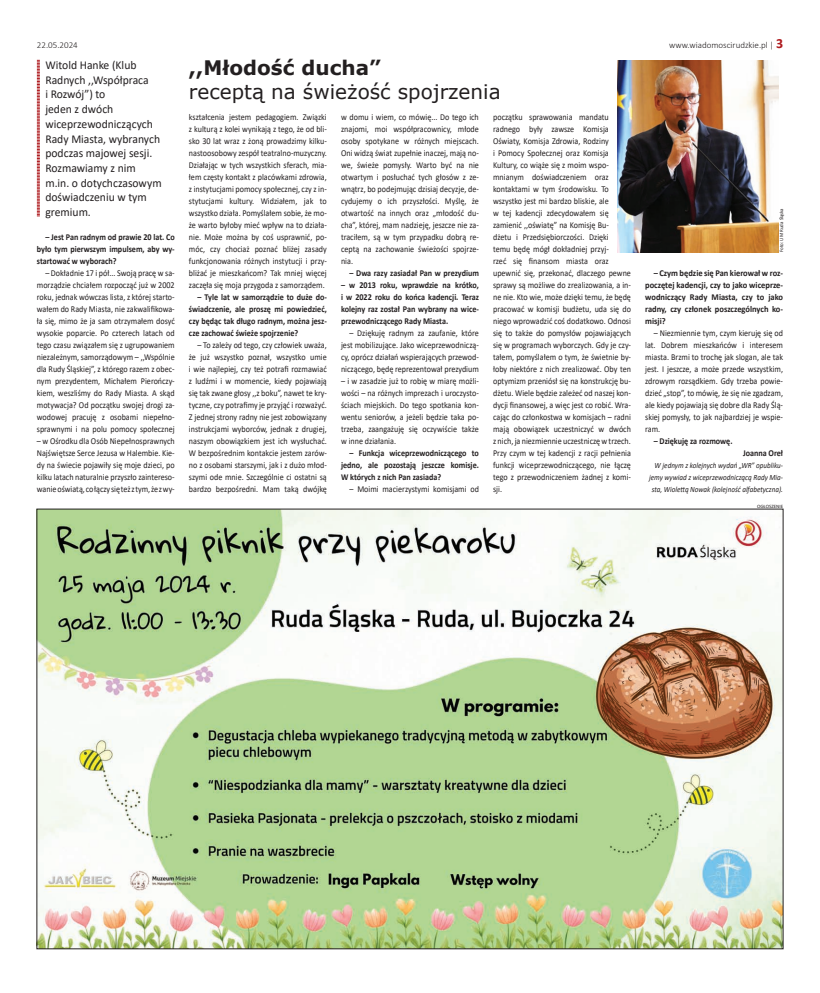
<style>
.page{position:relative;width:820px;height:993px;background:#fff}
.page>*{position:absolute;margin:0;border:0;box-sizing:border-box;transform-origin:0 0}
.t1{font:20px/24px "Verdana";color:#231f20}
.t2{font:12px/14.7px "Calibri";color:#231f20}
.t3{font:9px/12px "Calibri";color:#231f20;text-align:justify;scale:.9 1}
.t4{font:700 9px/12px "Calibri";color:#231f20;text-align:justify;scale:.9 1}
.t5{font:700 9px/12px "Calibri";color:#231f20;text-align:justify;scale:.94 1}
.t6{font:300 9px "Calibri";color:#231f20}
.t7{font:italic 8px/12px "Calibri";color:#231f20;text-align:right;scale:.89 1}
.t8{font:5px "Calibri";color:#231f20}
.s1{font-weight:700;font-size:14px;color:#ae1a1e}
.s2{font-weight:700}
</style>
<div class="page">
<svg style="left:37px;top:60px;width:3px;height:156px"></svg>
<img style="left:39px;top:510px;width:742px;height:436px">
<img style="left:617px;top:60px;width:160px;height:192px">
<p class="t6" style="left:37px;top:39px;width:42px">22.05.2024</p>
<p class="t6" style="left:669px;top:39px;width:115px">www.wiadomoscirudzkie.pl | <span class="s1">3</span></p>
<p class="t1" style="left:189px;top:56px;width:313px"><span class="s2">,,Młodość ducha”<br></span>receptą na świeżość spojrzenia</p>
<p class="t2" style="left:45px;top:57px;width:118px">Witold Hanke (Klub<br>Radnych ,,Współpraca<br>i Rozwój”) to<br>jeden z dwóch wiceprzewodniczących<br>Rady Miasta, wybranych podczas majowej sesji.<br>Rozmawiamy z nim m.in. o dotychczasowym doświadczeniu w tym gremium.</p>
<p class="t3" style="left:493px;top:111px;width:155px;text-align:left">początku sprawowania mandatu radnego były zawsze Komisja Oświaty, Komisja Zdrowia, Rodziny<br>i Pomocy Społecznej oraz Komisja Kultury, co wiąże się z moim wspo&shy;mnianym doświadczeniem oraz kontaktami w tym środowisku. To wszystko jest mi bardzo bliskie, ale<br>w tej kadencji zdecydowałem się zamienić ,,oświatę” na Komisję Bu-<br>dżetu i Przedsiębiorczości. Dzięki<br>temu będę mógł dokładniej przyj-<br>rzeć się finansom miasta oraz upewnić się, przekonać, dlaczego pewne sprawy są możliwe do zrealizowania, a in&shy;ne nie. Kto wie, może dzięki temu, że będę pracować w komisji budżetu, uda się do niego wprowadzić coś dodatkowo. Odnosi się to także do pomysłów pojawiających się w programach wyborczych. Gdy je czy&shy;tałem, pomyślałem o tym, że świetnie by&shy;łoby niektóre z nich zrealizować. Oby ten optymizm przeniósł się na konstrukcję bu&shy;dżetu. Wiele będzie zależeć od naszej kon&shy;dycji finansowej, a więc jest co robić. Wra&shy;cając do członkostwa w komisjach – radni mają obowiązek uczestniczyć w dwóch z nich, ja niezmiennie uczestniczę w trzech.<br>Przy czym w tej kadencji z racji pełnienia funkcji wiceprzewodniczącego, nie łączę tego z przewodniczeniem żadnej z komi&shy;sji.</p>
<p class="t3" style="left:341px;top:111px;width:155px">w domu i wiem, co mówię... Do tego ich znajomi, moi współpracownicy, młode osoby spotykane w różnych miejscach.<br>Oni widzą świat zupełnie inaczej, mają no&shy;we, świeże pomysły. Warto być na nie otwartym i posłuchać tych głosów z ze&shy;wnątrz, bo podejmując dzisiaj decyzje, de&shy;cydujemy o ich przyszłości. Myślę, że otwartość na innych oraz „młodość du&shy;cha”, której, mam nadzieję, jeszcze nie za&shy;traciłem, są w tym przypadku dobrą re&shy;ceptą na zachowanie świeżości spojrze&shy;nia.</p>
<p class="t4" style="left:349px;top:267px;width:145px">– Dwa razy zasiadał Pan w prezydium</p>
<p class="t4" style="left:341px;top:279px;width:155px">– w 2013 roku, wprawdzie na krótko, i w 2022 roku do końca kadencji. Teraz kolejny raz został Pan wybrany na wice&shy;przewodniczącego Rady Miasta.</p>
<p class="t3" style="left:341px;top:327px;width:155px;text-indent:9px">– Dziękuję radnym za zaufanie, które jest mobilizujące. Jako wiceprzewodniczą&shy;cy, oprócz działań wspierających przewod&shy;niczącego, będę reprezentował prezydium</p>
<p class="t3" style="left:341px;top:375px;width:155px">– i w zasadzie już to robię w miarę możli&shy;wości – na różnych imprezach i uroczysto&shy;ściach miejskich. Do tego spotkania kon&shy;wentu seniorów, a jeżeli będzie taka po&shy;trzeba, zaangażuję się oczywiście także w inne działania.</p>
<p class="t4" style="left:341px;top:447px;width:155px;text-indent:9px">– Funkcja wiceprzewodniczącego to jedno, ale pozostają jeszcze komisje.<br>W których z nich Pan zasiada?</p>
<p class="t3" style="left:349px;top:483px;width:145px">– Moimi macierzystymi komisjami od</p>
<p class="t3" style="left:189px;top:111px;width:155px">kształcenia jestem pedagogiem. Związki z kulturą z kolei wynikają z tego, że od bli&shy;sko 30 lat wraz z żoną prowadzimy kilku&shy;nastoosobowy zespół teatralno-muzyczny.<br>Działając w tych wszystkich sferach, mia&shy;łem częsty kontakt z placówkami zdrowia, z instytucjami pomocy społecznej, czy z in&shy;stytucjami kultury. Widziałem, jak to wszystko działa. Pomyślałem sobie, że mo&shy;że warto byłoby mieć wpływ na to działa&shy;nie. Może można by coś usprawnić, po&shy;móc, czy chociaż poznać bliżej zasady funkcjonowania różnych instytucji i przy&shy;bliżać je mieszkańcom? Tak mniej więcej zaczęła się moja przygoda z samorządem.</p>
<p class="t4" style="left:189px;top:291px;width:155px;text-indent:9px">– Tyle lat w samorządzie to duże do&shy;świadczenie, ale proszę mi powiedzieć, czy będąc tak długo radnym, można jesz&shy;cze zachować świeże spojrzenie?</p>
<p class="t3" style="left:189px;top:339px;width:155px;text-indent:9px">– To zależy od tego, czy człowiek uważa, że już wszystko poznał, wszystko umie i wie najlepiej, czy też potrafi rozmawiać z ludźmi i w momencie, kiedy pojawiają się tak zwane głosy ,,z boku”, nawet te kry&shy;tyczne, czy potrafimy je przyjąć i rozważyć.<br>Z jednej strony radny nie jest zobowiązany instrukcjami wyborców, jednak z drugiej, naszym obowiązkiem jest ich wysłuchać.<br>W bezpośrednim kontakcie jestem zarów&shy;no z osobami starszymi, jak i z dużo młod&shy;szymi ode mnie. Szczególnie ci ostatni są bardzo bezpośredni. Mam taką dwójkę</p>
<p class="t8" style="left:777px;top:252px;width:46px;rotate:-90deg">Foto: UM Ruda Śląska</p>
<p class="t4" style="left:37px;top:231px;width:155px;text-indent:9px">– Jest Pan radnym od prawie 20 lat. Co było tym pierwszym impulsem, aby wy&shy;startować w wyborach?</p>
<p class="t3" style="left:37px;top:267px;width:155px;text-indent:9px">– Dokładnie 17 i pół... Swoją pracę w sa&shy;morządzie chciałem rozpocząć już w 2002 roku, jednak wówczas lista, z której starto&shy;wałem do Rady Miasta, nie zakwalifikowa&shy;ła się, mimo że ja sam otrzymałem dosyć wysokie poparcie. Po czterech latach od tego czasu związałem się z ugrupowaniem niezależnym, samorządowym – ,,Wspólnie dla Rudy Śląskiej”, z którego razem z obec&shy;nym prezydentem, Michałem Pierończy&shy;kiem, weszliśmy do Rady Miasta. A skąd motywacja? Od początku swojej drogi za&shy;wodowej pracuję z osobami niepełno&shy;sprawnymi i na polu pomocy społecznej</p>
<p class="t3" style="left:37px;top:435px;width:155px">– w Ośrodku dla Osób Niepełnosprawnych Najświętsze Serce Jezusa w Halembie. Kie&shy;dy na świecie pojawiły się moje dzieci, po kilku latach naturalnie przyszło zaintereso&shy;wanie oświatą, co łączy się też z tym, że z wy-</p>
<p class="t5" style="left:645px;top:267px;width:148px;text-indent:9px">– Czym będzie się Pan kierował w roz&shy;poczętej kadencji, czy to jako wiceprze&shy;wodniczący Rady Miasta, czy to jako radny, czy członek poszczególnych ko&shy;misji?</p>
<p class="t3" style="left:645px;top:327px;width:155px;text-indent:9px">– Niezmiennie tym, czym kieruję się od lat. Dobrem mieszkańców i interesem miasta. Brzmi to trochę jak slogan, ale tak jest. I jeszcze, a może przede wszystkim, zdrowym rozsądkiem. Gdy trzeba powie&shy;dzieć „stop”, to mówię, że się nie zgadzam, ale kiedy pojawiają się dobre dla Rady Ślą&shy;skiej pomysły, to jak najbardziej je wspie&shy;ram.</p>
<p class="t4" style="left:653px;top:435px;width:89px">– Dziękuję za rozmowę.</p>
<p class="t4" style="left:742px;top:447px;width:46px">Joanna Oreł</p>
<p class="t7" style="left:648px;top:459px;width:152px">W jednym z kolejnych wydań „WR” opubliku&shy;jemy wywiad z wiceprzewodniczącą Rady Mia&shy;sta, Wiolettą Nowak (kolejność alfabetyczna).</p>
<p class="t8" style="left:756px;top:503px;width:27px">OGŁOSZENIE</p>
</div>
